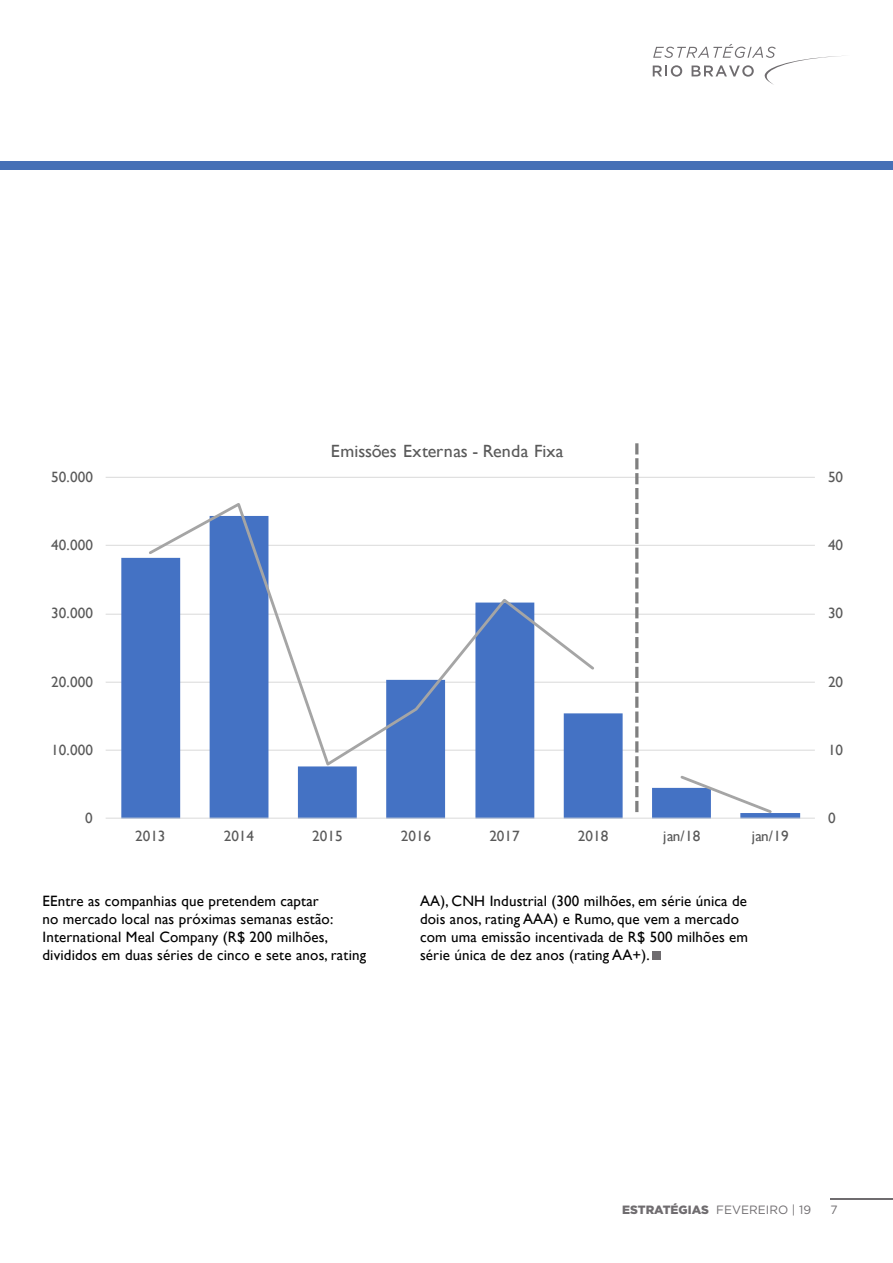
<style>
.page{position:relative;width:893px;height:1263px;background:#fff}
.page>*{position:absolute;margin:0;border:0;box-sizing:border-box;transform-origin:0 0}
.t1{font:17.7px "Gill Sans";letter-spacing:-.005em;color:#595959}
.t2{font:15px/18px "Gill Sans";letter-spacing:.01em;color:#000}
.t3{font:14.85px "Gill Sans";color:#595959}
.t4{font:12px "Gotham";color:#6f6c6f}
.s1{font-weight:900}
</style>
<div class="page">
<svg style="left:653px;top:44px;width:191px;height:41px"></svg>
<hr style="left:831px;top:1198px;width:62px;height:1px;background:#6f6c6f">
<div style="left:652px;top:951px;width:9px;height:9px;background:#6f6c6f"></div>
<div style="left:0;top:162px;width:893px;height:8px;background:#4670b6"></div>
<hr style="left:106px;top:750px;width:709px;height:1px;background:#d9d9d9">
<hr style="left:106px;top:682px;width:709px;height:1px;background:#d9d9d9">
<hr style="left:106px;top:614px;width:709px;height:1px;background:#d9d9d9">
<hr style="left:106px;top:545px;width:709px;height:1px;background:#d9d9d9">
<hr style="left:106px;top:477px;width:709px;height:1px;background:#d9d9d9">
<svg style="left:121px;top:557px;width:679px;height:261px"></svg>
<hr style="left:106px;top:818px;width:709px;height:1px;background:#d9d9d9">
<svg style="left:146px;top:503px;width:628px;height:312px"></svg>
<svg style="left:635px;top:443px;width:3px;height:370px"></svg>
<p class="t3" style="left:51px;top:468px;width:43px">50.000</p>
<p class="t3" style="left:51px;top:537px;width:43px">40.000</p>
<p class="t3" style="left:51px;top:605px;width:43px">30.000</p>
<p class="t3" style="left:51px;top:673px;width:43px">20.000</p>
<p class="t3" style="left:51px;top:741px;width:43px">10.000</p>
<p class="t3" style="left:85px;top:809px;width:9px">0</p>
<p class="t1" style="left:331px;top:440px;width:234px">Emissões Externas - Renda Fixa</p>
<p class="t3" style="left:135px;top:828px;width:32px">2013</p>
<p class="t3" style="left:224px;top:828px;width:32px">2014</p>
<p class="t3" style="left:312px;top:828px;width:32px">2015</p>
<p class="t3" style="left:401px;top:828px;width:32px">2016</p>
<p class="t3" style="left:489px;top:828px;width:32px">2017</p>
<p class="t3" style="left:578px;top:828px;width:32px">2018</p>
<p class="t3" style="left:663px;top:828px;width:39px">jan/18</p>
<p class="t3" style="left:752px;top:828px;width:39px">jan/19</p>
<p class="t2" style="left:43px;top:892px;width:325px">EEntre as companhias que pretendem captar<br>no mercado local nas próximas semanas estão:<br>International Meal Company (R$ 200 milhões, divididos em duas séries de cinco e sete anos, rating</p>
<p class="t2" style="left:420px;top:892px;width:330px">AA), CNH Industrial (300 milhões, em série única de dois anos, rating AAA) e Rumo, que vem a mercado com uma emissão incentivada de R$ 500 milhões em série única de dez anos (rating AA+).</p>
<p class="t3" style="left:828px;top:468px;width:17px">50</p>
<p class="t3" style="left:828px;top:537px;width:17px">40</p>
<p class="t3" style="left:828px;top:605px;width:17px">30</p>
<p class="t3" style="left:828px;top:673px;width:17px">20</p>
<p class="t3" style="left:828px;top:741px;width:17px">10</p>
<p class="t3" style="left:828px;top:809px;width:9px">0</p>
<p class="t4" style="left:622px;top:1202px;width:190px"><span class="s1">ESTRATÉGIAS</span> FEVEREIRO | 19</p>
<p class="t4" style="left:831px;top:1202px;width:9px">7</p>
</div>
